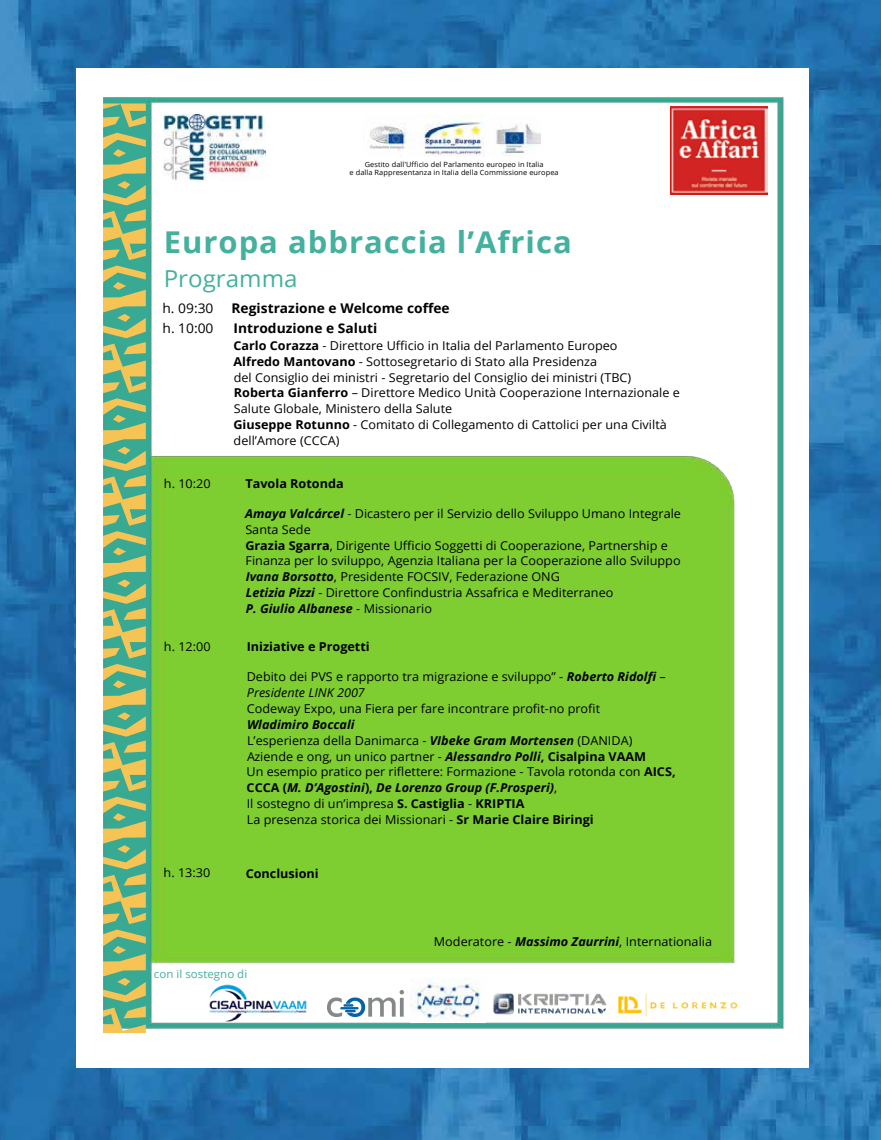
<style>
.page{position:relative;width:881px;height:1140px;background:#fff}
.page>*{position:absolute;margin:0;border:0;box-sizing:border-box;transform-origin:0 0}
.t1{font:700 30px "Open Sans";letter-spacing:.03em;color:#44b09e}
.t2{font:23.4px "Open Sans";color:#44b09e}
.t3{font:700 13.35px "Open Sans";color:#000}
.t4{font:13.35px "Open Sans";color:#000}
.t5{font:12.15px/15.9px "Open Sans";color:#000}
.t6{font:700 12.15px "Open Sans";color:#000}
.t7{font:11.1px "Open Sans";letter-spacing:.005em;color:#44b09e}
.t8{font:7.2px/8.4px "Open Sans";letter-spacing:.01em;color:#000;text-align:center}
.s1{font-weight:700}
.s2{font-weight:700;font-style:italic}
.s3{font-style:italic}
</style>
<div class="page">
<img style="left:0;top:0;width:880px;height:1140px">
<div style="left:77px;top:68px;width:731px;height:999px;background:#fff"></div>
<img style="left:103px;top:98px;width:681px;height:931px">
<img style="left:670px;top:106px;width:97px;height:89px">
<img style="left:163px;top:115px;width:102px;height:65px">
<img style="left:363px;top:114px;width:177px;height:43px">
<img style="left:193px;top:978px;width:127px;height:49px">
<img style="left:327px;top:990px;width:76px;height:26px">
<img style="left:410px;top:978px;width:75px;height:44px">
<img style="left:492px;top:992px;width:115px;height:22px">
<svg style="left:103px;top:103px;width:43px;height:930px;background:#8bb477"></svg>
<img style="left:614px;top:990px;width:125px;height:28px">
<p class="t8" style="left:349px;top:160px;width:210px">Gestito dall'Ufficio del Parlamento europeo in Italia<br>e dalla Rappresentanza in Italia della Commissione europea</p>
<h1 class="t1" style="left:164px;top:220px;width:409px">Europa abbraccia l’Africa</h1>
<h2 class="t2" style="left:164px;top:262px;width:135px">Programma</h2>
<p class="t4" style="left:162px;top:299px;width:52px">h. 09:30</p>
<p class="t3" style="left:231px;top:299px;width:219px">Registrazione e Welcome coffee</p>
<p class="t4" style="left:162px;top:319px;width:52px">h. 10:00</p>
<p class="t3" style="left:233px;top:319px;width:145px">Introduzione e Saluti</p>
<p class="t5" style="left:233px;top:337px;width:448px"><span class="s1">Carlo Corazza</span> - Direttore Ufficio in Italia del Parlamento Europeo<br><span class="s1">Alfredo Mantovano</span> - Sottosegretario di Stato alla Presidenza<br>del Consiglio dei ministri - Segretario del Consiglio dei ministri (TBC)<br><span class="s1">Roberta Gianferro</span> – Direttore Medico Unità Cooperazione Internazionale e Salute Globale, Ministero della Salute<br><span class="s1">Giuseppe Rotunno</span> - Comitato di Collegamento di Cattolici per una Civiltà dell’Amore (CCCA)</p>
<p class="t5" style="left:164px;top:475px;width:48px">h. 10:20</p>
<p class="t6" style="left:245px;top:474px;width:100px">Tavola Rotonda</p>
<p class="t5" style="left:164px;top:638px;width:48px">h. 12:00</p>
<p class="t5" style="left:163px;top:864px;width:48px">h. 13:30</p>
<p class="t5" style="left:245px;top:505px;width:437px"><span class="s2">Amaya Valcárcel</span> - Dicastero per il Servizio dello Sviluppo Umano Integrale Santa Sede<br><span class="s1">Grazia Sgarra</span>, Dirigente Ufficio Soggetti di Cooperazione, Partnership e Finanza per lo sviluppo, Agenzia Italiana per la Cooperazione allo Sviluppo <span class="s2">Ivana Borsotto</span>, Presidente FOCSIV, Federazione ONG<br><span class="s2">Letizia Pizzi</span> - Direttore Confindustria Assafrica e Mediterraneo<br><span class="s2">P. Giulio Albanese</span> - Missionario</p>
<p class="t6" style="left:246px;top:638px;width:125px">Iniziative e Progetti</p>
<p class="t5" style="left:246px;top:668px;width:420px">Debito dei PVS e rapporto tra migrazione e sviluppo” - <span class="s2">Roberto Ridolfi</span> –<br><span class="s3">Presidente LINK 2007</span></p>
<p class="t5" style="left:247px;top:700px;width:355px">Codeway Expo, una Fiera per fare incontrare profit-no profit</p>
<p class="t5" style="left:246px;top:716px;width:430px"><span class="s2">Wladimiro Boccali<br></span>L’esperienza della Danimarca - <span class="s2">VIbeke Gram Mortensen</span> (DANIDA)<br>Aziende e ong, un unico partner - <span class="s2">Alessandro Polli</span><span class="s1">, Cisalpina VAAM<br></span>Un esempio pratico per riflettere: Formazione - Tavola rotonda con <span class="s1">AICS, CCCA (</span><span class="s2">M. D’Agostini</span><span class="s1">),</span> <span class="s2">De Lorenzo Group (F.Prosperi)</span>,<br>Il sostegno di un’impresa <span class="s1">S. Castiglia</span> - <span class="s1">KRIPTIA<br></span>La presenza storica dei Missionari - <span class="s1">Sr Marie Claire Biringi</span></p>
<p class="t6" style="left:246px;top:864px;width:74px">Conclusioni</p>
<p class="t5" style="left:433px;top:933px;width:280px">Moderatore - <span class="s2">Massimo Zaurrini</span>, Internationalia</p>
<p class="t7" style="left:154px;top:966px;width:95px">con il sostegno di</p>
</div>
